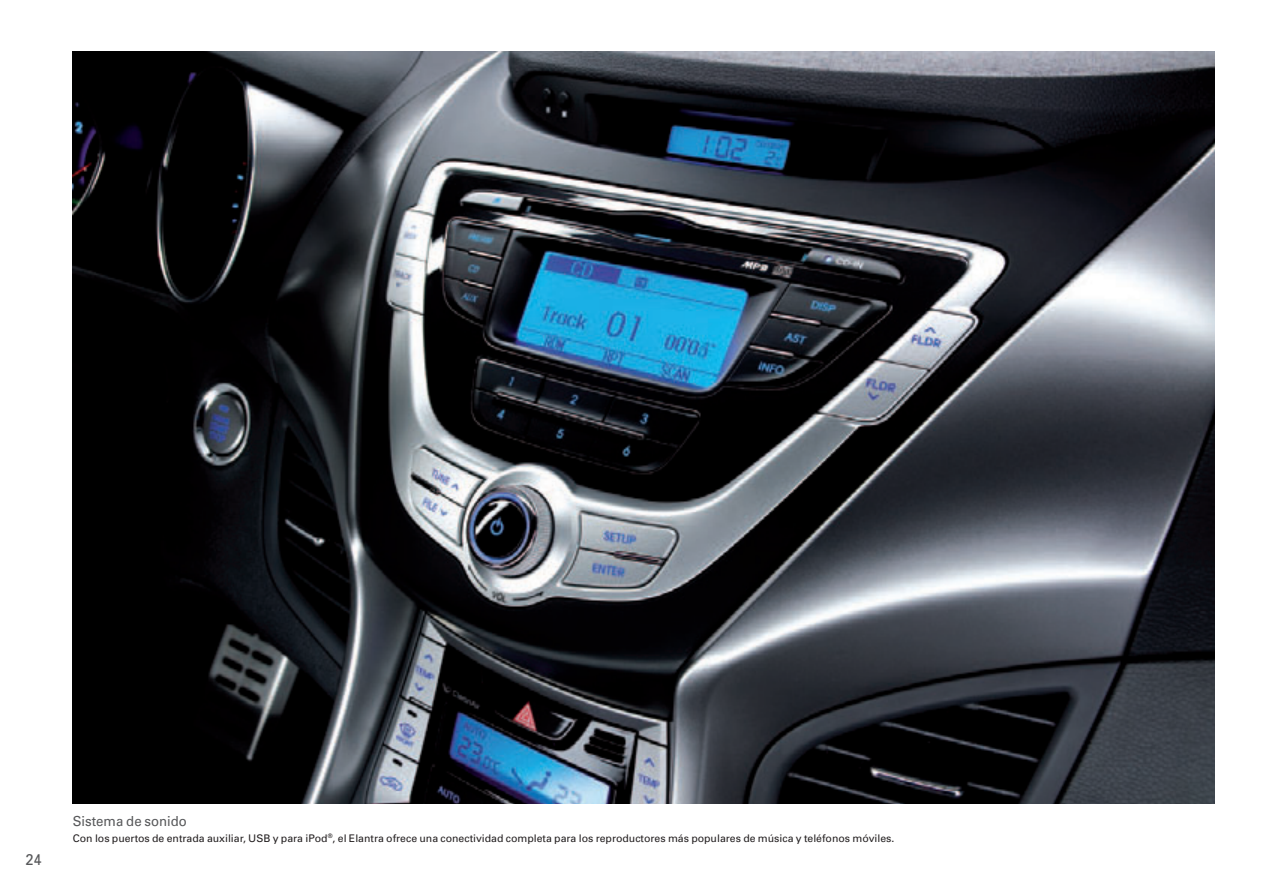
<style>
.page{position:relative;width:1263px;height:893px;background:#fff}
.page>*{position:absolute;margin:0;border:0;box-sizing:border-box;transform-origin:0 0}
.t1{font:15.6px "Univers";color:#57585a;scale:.95 1}
.t2{font:13.8px "Univers LT Std";color:#57585a;scale:.95 1}
.t3{font:10.5px "Univers";color:#231f20}
</style>
<div class="page">
<img style="left:73px;top:51px;width:1141px;height:752px">
<h1 class="t1" style="left:25px;top:850px;width:19px">24</h1>
<h2 class="t2" style="left:73px;top:813px;width:122px">Sistema de sonido</h2>
<p class="t3" style="left:73px;top:832px;width:823px">Con los puertos de entrada auxiliar, USB y para iPod<sup>®</sup>, el Elantra ofrece una conectividad completa para los reproductores más populares de música y teléfonos móviles.</p>
</div>
